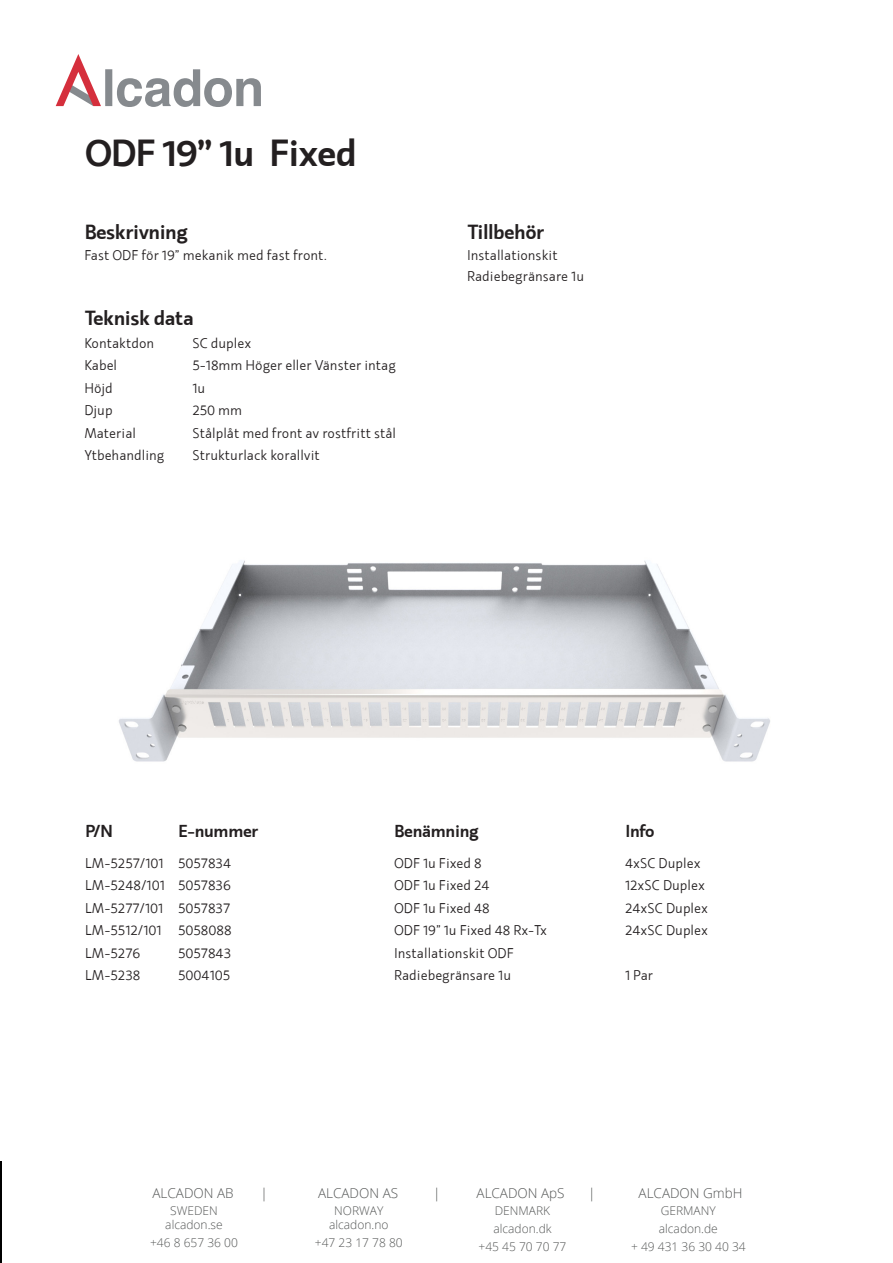
<style>
.page{position:relative;width:893px;height:1263px;background:#fff}
.page>*{position:absolute;margin:0;border:0;box-sizing:border-box;transform-origin:0 0}
.Rubrik{font:700 36px "Machinato";color:#231f20}
.Rubrik-2{font:700 19.5px "Machinato";color:#231f20}
.Innehåll{font:700 19.5px "Machinato";color:#231f20}
.Innehåll-2{font:700 16.5px "Machinato";color:#231f20}
.Innehåll-3{font:300 13.5px/21px "Machinato";color:#231f20}
.t1{font:300 13.5px "Open Sans";color:#545655}
.Rubrik-3{font:300 13.5px "Machinato";color:#231f20}
.t2{font:300 12px/18px "Open Sans";color:#545655;text-align:center}
</style>
<div class="page">
<img style="left:119px;top:560px;width:651px;height:202px">
<img style="left:0;top:1161px;width:1px;height:102px">
<svg style="left:56px;top:54px;width:205px;height:53px"></svg>
<p class="Rubrik" style="left:84px;top:129px;width:273px">ODF 19” 1u Fixed</p>
<p class="Rubrik-2" style="left:84px;top:219px;width:104px">Beskrivning</p>
<p class="Rubrik-3" style="left:84px;top:247px;width:245px">Fast ODF för 19” mekanik med fast front.</p>
<p class="Rubrik-2" style="left:84px;top:305px;width:110px">Teknisk data</p>
<p class="Innehåll-3" style="left:84px;top:333px;width:72px">Kontaktdon</p>
<p class="Innehåll-3" style="left:192px;top:333px;width:60px">SC duplex</p>
<p class="Innehåll-3" style="left:84px;top:355px;width:34px">Kabel</p>
<p class="Innehåll-3" style="left:192px;top:355px;width:205px">5-18mm Höger eller Vänster intag</p>
<p class="Innehåll-3" style="left:84px;top:378px;width:30px">Höjd</p>
<p class="Innehåll-3" style="left:192px;top:378px;width:14px">1u</p>
<p class="Innehåll-3" style="left:84px;top:400px;width:30px">Djup</p>
<p class="Innehåll-3" style="left:192px;top:400px;width:51px">250 mm</p>
<p class="Innehåll-3" style="left:84px;top:423px;width:53px">Material</p>
<p class="Innehåll-3" style="left:192px;top:423px;width:205px">Stålplåt med front av rostfritt stål</p>
<p class="Innehåll-3" style="left:84px;top:445px;width:82px">Ytbehandling</p>
<p class="Innehåll-3" style="left:192px;top:445px;width:129px">Strukturlack korallvit</p>
<p class="Innehåll" style="left:467px;top:219px;width:78px">Tillbehör</p>
<p class="Innehåll-3" style="left:467px;top:245px;width:119px">Installationskit<br>Radiebegränsare 1u</p>
<p class="Innehåll-2" style="left:85px;top:820px;width:29px">P/N</p>
<p class="Innehåll-2" style="left:178px;top:820px;width:81px">E-nummer</p>
<p class="Innehåll-2" style="left:394px;top:820px;width:85px">Benämning</p>
<p class="Innehåll-2" style="left:625px;top:820px;width:30px">Info</p>
<p class="Innehåll-3" style="left:85px;top:852px;width:148px">LM-5257/101 5057834</p>
<p class="Innehåll-3" style="left:394px;top:852px;width:89px">ODF 1u Fixed 8</p>
<p class="Innehåll-3" style="left:625px;top:852px;width:77px">4xSC Duplex</p>
<p class="Innehåll-3" style="left:85px;top:875px;width:147px">LM-5248/101 5057836</p>
<p class="Innehåll-3" style="left:394px;top:875px;width:97px">ODF 1u Fixed 24</p>
<p class="Innehåll-3" style="left:625px;top:875px;width:81px">12xSC Duplex</p>
<p class="Innehåll-3" style="left:85px;top:897px;width:147px">LM-5277/101 5057837</p>
<p class="Innehåll-3" style="left:394px;top:897px;width:97px">ODF 1u Fixed 48</p>
<p class="Innehåll-3" style="left:625px;top:897px;width:84px">24xSC Duplex</p>
<p class="Innehåll-3" style="left:85px;top:920px;width:148px">LM-5512/101 5058088</p>
<p class="Innehåll-3" style="left:394px;top:920px;width:154px">ODF 19” 1u Fixed 48 Rx-Tx</p>
<p class="Innehåll-3" style="left:625px;top:920px;width:84px">24xSC Duplex</p>
<p class="Innehåll-3" style="left:85px;top:942px;width:57px">LM-5276</p>
<p class="Innehåll-3" style="left:178px;top:942px;width:55px">5057843</p>
<p class="Innehåll-3" style="left:394px;top:942px;width:121px">Installationskit ODF</p>
<p class="Innehåll-3" style="left:85px;top:965px;width:57px">LM-5238</p>
<p class="Innehåll-3" style="left:178px;top:965px;width:54px">5004105</p>
<p class="Innehåll-3" style="left:394px;top:965px;width:119px">Radiebegränsare 1u</p>
<p class="Innehåll-3" style="left:625px;top:965px;width:30px">1 Par</p>
<p class="t1" style="left:153px;top:1184px;width:83px">ALCADON AB</p>
<p class="t1" style="left:261px;top:1184px;width:9px">|</p>
<p class="t1" style="left:318px;top:1184px;width:82px">ALCADON AS</p>
<p class="t1" style="left:433px;top:1184px;width:9px">|</p>
<p class="t1" style="left:477px;top:1184px;width:90px">ALCADON ApS</p>
<p class="t1" style="left:588px;top:1184px;width:9px">|</p>
<p class="t1" style="left:639px;top:1184px;width:106px">ALCADON GmbH</p>
<p class="t2" style="left:329px;top:1203px;width:61px;line-height:14.4px">NORWAY alcadon.no</p>
<p class="t2" style="left:315px;top:1234px;width:89px">+47 23 17 78 80</p>
<p class="t2" style="left:479px;top:1201px;width:89px">DENMARK alcadon.dk<br>+45 45 70 70 77</p>
<p class="t2" style="left:631px;top:1201px;width:116px">GERMANY alcadon.de<br>+ 49 431 36 30 40 34</p>
<p class="t2" style="left:165px;top:1203px;width:59px;line-height:14.4px">SWEDEN alcadon.se</p>
<p class="t2" style="left:150px;top:1234px;width:89px">+46 8 657 36 00</p>
</div>
